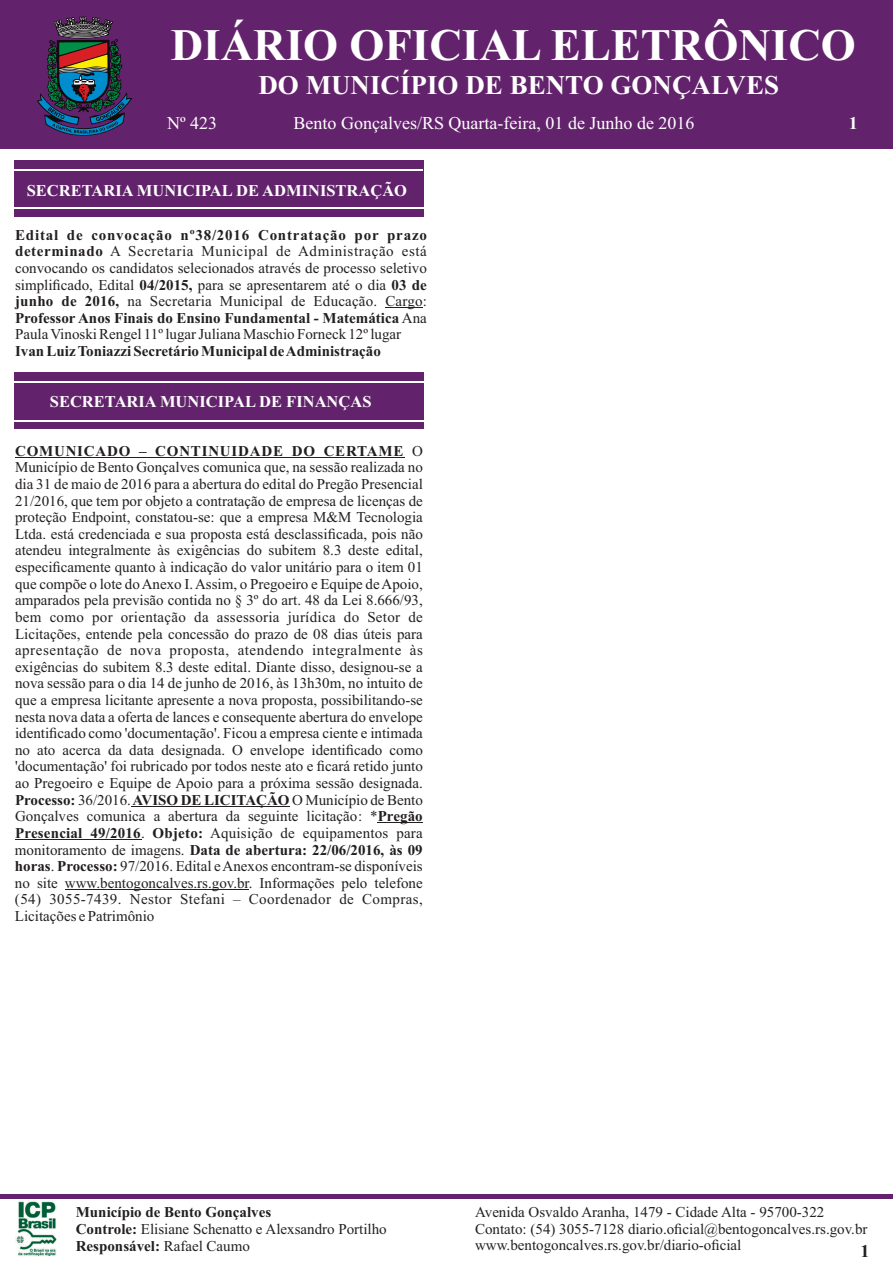
<style>
.page{position:relative;width:893px;height:1263px;background:#fff}
.page>*{position:absolute;margin:0;border:0;box-sizing:border-box;transform-origin:0 0}
.t1{font:700 45px "Times New Roman";color:#fff}
.t2{font:700 27px "Times New Roman";color:#fff}
.t3{font:18px "Times New Roman";color:#fff}
.t4{font:700 18px "Times New Roman";color:#231f20}
.t5{font:700 18px "Times New Roman";color:#fff}
.t6{font:700 16.5px "Times New Roman";color:#fff}
.t7{font:15px/16.6px "Times New Roman";color:#231f20;text-align:justify}
.t8{font:700 15px "Times New Roman";color:#231f20}
.s1{font-weight:700}
</style>
<div class="page">
<hr style="left:0;top:1194px;width:893px;height:4px;background:#63236c">
<hr style="left:385px;top:308px;width:38px;height:1px;background:#231f20">
<hr style="left:15px;top:457px;width:389px;height:1px;background:#231f20">
<hr style="left:131px;top:806px;width:159px;height:1px;background:#231f20">
<hr style="left:378px;top:823px;width:45px;height:1px;background:#231f20">
<hr style="left:15px;top:839px;width:126px;height:1px;background:#231f20">
<hr style="left:65px;top:889px;width:184px;height:1px;background:#231f20">
<div style="left:0;top:0;width:893px;height:148px;background:#63236c"></div>
<svg style="left:37px;top:17px;width:95px;height:119px"></svg>
<img style="left:16px;top:1201px;width:41px;height:55px">
<div style="left:14px;top:161px;width:410px;height:56px;background:#63236c"></div>
<hr style="left:14px;top:207px;width:410px;height:2px;background:#fff">
<hr style="left:14px;top:169px;width:409px;height:2px;background:#fff">
<div style="left:15px;top:373px;width:409px;height:56px;background:#63236c"></div>
<hr style="left:15px;top:420px;width:409px;height:1px;background:#fff">
<hr style="left:14px;top:381px;width:409px;height:2px;background:#fff">
<h1 class="t1" style="left:171px;top:30px;width:687px">DIÁRIO OFICIAL ELETRÔNICO</h1>
<h2 class="t2" style="left:258px;top:76px;width:522px">DO MUNICÍPIO DE BENTO GONÇALVES</h2>
<p class="t3" style="left:167px;top:117px;width:52px">Nº 423</p>
<p class="t3" style="left:294px;top:117px;width:402px">Bento Gonçalves/RS Quarta-feira, 01 de Junho de 2016</p>
<p class="t5" style="left:849px;top:117px;width:10px">1</p>
<p class="t6" style="left:27px;top:185px;width:382px">SECRETARIA MUNICIPAL DE ADMINISTRAÇÃO</p>
<p class="t7" style="left:15px;top:228px;width:413px"><span class="s1">Edital de convocação nº38/2016 Contratação por prazo determinado</span> A Secretaria Municipal de Administração está convocando os candidatos selecionados através de processo seletivo simplificado, Edital <span class="s1">04/2015,</span> para se apresentarem até o dia <span class="s1">03 de junho de 2016,</span> na Secretaria Municipal de Educação. Cargo:<br><span class="s1">Professor Anos Finais do Ensino Fundamental - Matemática</span> Ana Paula Vinoski Rengel 11º lugar Juliana Maschio Forneck 12º lugar</p>
<p class="t8" style="left:15px;top:346px;width:367px">Ivan Luiz Toniazzi Secretário Municipal de Administração</p>
<p class="t6" style="left:50px;top:396px;width:323px">SECRETARIA MUNICIPAL DE FINANÇAS</p>
<p class="t7" style="left:15px;top:444px;width:409px"><span class="s1">COMUNICADO – CONTINUIDADE DO CERTAME</span> O Município de Bento Gonçalves comunica que, na sessão realizada no dia 31 de maio de 2016 para a abertura do edital do Pregão Presencial 21/2016, que tem por objeto a contratação de empresa de licenças de proteção Endpoint, constatou-se: que a empresa M&amp;M Tecnologia Ltda. está credenciada e sua proposta está desclassificada, pois não atendeu integralmente às exigências do subitem 8.3 deste edital, especificamente quanto à indicação do valor unitário para o item 01 que compõe o lote do Anexo I. Assim, o Pregoeiro e Equipe de Apoio, amparados pela previsão contida no § 3º do art. 48 da Lei 8.666/93, bem como por orientação da assessoria jurídica do Setor de Licitações, entende pela concessão do prazo de 08 dias úteis para apresentação de nova proposta, atendendo integralmente às exigências do subitem 8.3 deste edital. Diante disso, designou-se a nova sessão para o dia 14 de junho de 2016, às 13h30m, no intuito de que a empresa licitante apresente a nova proposta, possibilitando-se nesta nova data a oferta de lances e consequente abertura do envelope identificado como 'documentação'. Ficou a empresa ciente e intimada no ato acerca da data designada. O envelope identificado como 'documentação' foi rubricado por todos neste ato e ficará retido junto ao Pregoeiro e Equipe de Apoio para a próxima sessão designada.<br><span class="s1">Processo:</span> 36/2016.<span class="s1">AVISO DE LICITAÇÃO</span> O Município de Bento Gonçalves comunica a abertura da seguinte licitação: *<span class="s1">Pregão Presencial 49/2016</span>. <span class="s1">Objeto:</span> Aquisição de equipamentos para monitoramento de imagens. <span class="s1">Data de abertura: 22/06/2016, às 09 horas</span>. <span class="s1">Processo:</span> 97/2016. Edital e Anexos encontram-se disponíveis no site www.bentogoncalves.rs.gov.br. Informações pelo telefone (54) 3055-7439. Nestor Stefani – Coordenador de Compras, Licitações e Patrimônio</p>
<p class="t7" style="left:76px;top:1205px;width:312px;text-align:left"><span class="s1">Município de Bento Gonçalves<br>Controle:</span> Elisiane Schenatto e Alexsandro Portilho<br><span class="s1">Responsável:</span> Rafael Caumo</p>
<p class="t7" style="left:475px;top:1205px;width:394px;text-align:left">Avenida Osvaldo Aranha, 1479 - Cidade Alta - 95700-322<br>Contato: (54) 3055-7128 diario.oficial@bentogoncalves.rs.gov.br www.bentogoncalves.rs.gov.br/diario-oficial</p>
<p class="t4" style="left:861px;top:1245px;width:10px">1</p>
</div>
